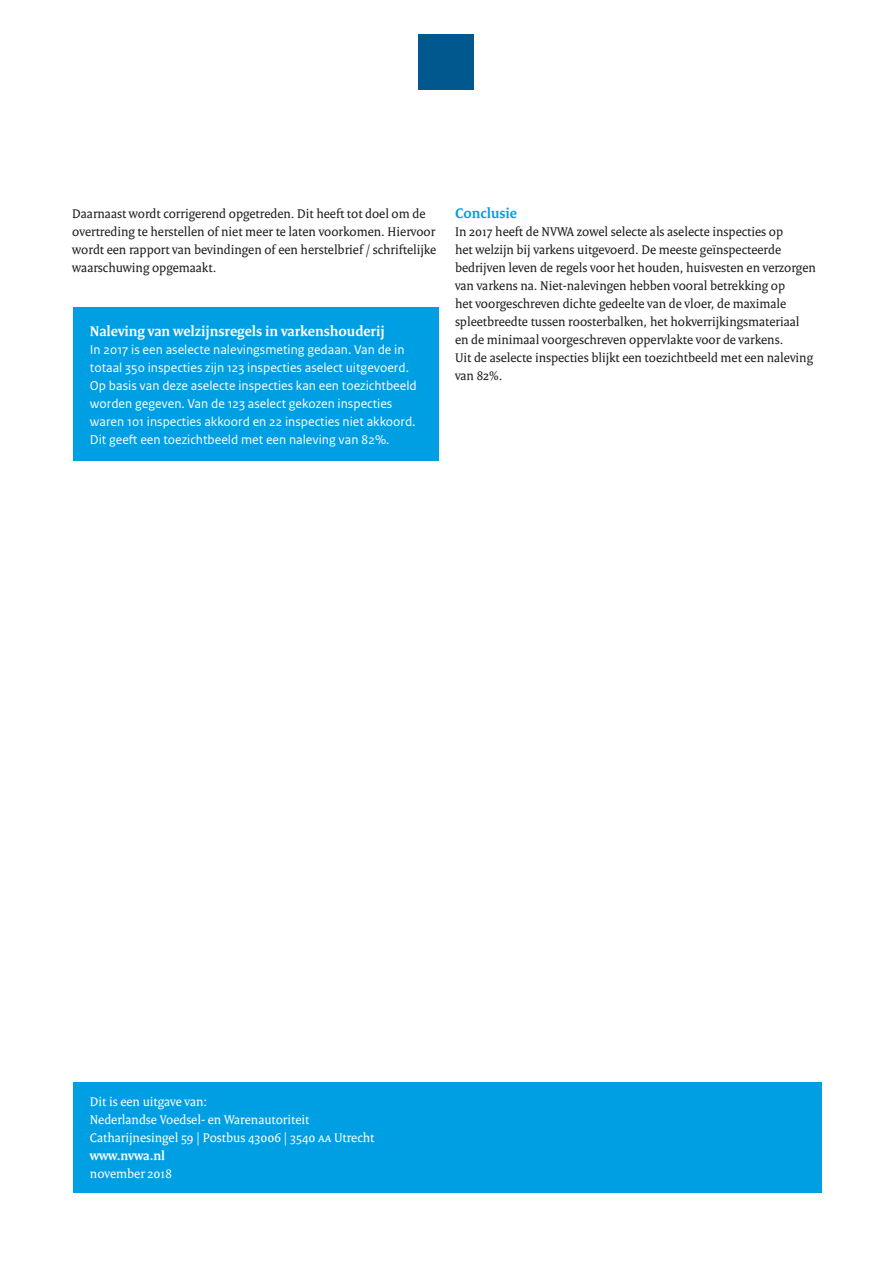
<style>
.page{position:relative;width:893px;height:1263px;background:#fff}
.page>*{position:absolute;margin:0;border:0;box-sizing:border-box;transform-origin:0 0}
._05_RO_Alineakop___w{font:700 15px "Rijksoverheid Serif";color:#fff}
._05_RO_Alineakop{font:700 15px "Rijksoverheid Serif";color:#009fe3}
._10_RO_Broodtekst{font:13.5px/18px "Rijksoverheid Serif";color:#1d1d1b}
._21_RO_Kader_Broodte{font:13.5px/18px "Rijksoverheid Sans Text";color:#fff}
.t1{font:13.5px/18px "Rijksoverheid Serif";color:#fff}
.t2{font:700 13.5px "Rijksoverheid Serif";color:#fff}
</style>
<div class="page">
<div style="left:73px;top:308px;width:366px;height:153px;background:#009fe3"></div>
<div style="left:73px;top:1082px;width:748px;height:111px;background:#009fe3"></div>
<div style="left:419px;top:34px;width:55px;height:55px;background:#00588e"></div>
<p class="_10_RO_Broodtekst" style="left:72px;top:204px;width:366px">Daarnaast wordt corrigerend opgetreden. Dit heeft tot doel om de overtreding te herstellen of niet meer te laten voorkomen. Hiervoor wordt een rapport van bevindingen of een herstelbrief / schriftelijke waarschuwing opgemaakt.</p>
<p class="_05_RO_Alineakop___w" style="left:90px;top:322px;width:296px">Naleving van welzijnsregels in varkenshouderij</p>
<p class="_21_RO_Kader_Broodte" style="left:90px;top:341px;width:328px">In 2017 is een aselecte nalevingsmeting gedaan. Van de in totaal 350 inspecties zijn 123 inspecties aselect uitgevoerd.<br>Op basis van deze aselecte inspecties kan een toezichtbeeld worden gegeven. Van de 123 aselect gekozen inspecties waren 101 inspecties akkoord en 22 inspecties niet akkoord.<br>Dit geeft een toezichtbeeld met een naleving van 82%.</p>
<p class="_05_RO_Alineakop" style="left:455px;top:204px;width:64px">Conclusie</p>
<p class="_10_RO_Broodtekst" style="left:455px;top:222px;width:362px">In 2017 heeft de NVWA zowel selecte als aselecte inspecties op<br>het welzijn bij varkens uitgevoerd. De meeste geïnspecteerde bedrijven leven de regels voor het houden, huisvesten en verzorgen van varkens na. Niet-nalevingen hebben vooral betrekking op<br>het voorgeschreven dichte gedeelte van de vloer, de maximale spleetbreedte tussen roosterbalken, het hokverrijkingsmateriaal en de minimaal voorgeschreven oppervlakte voor de varkens.<br>Uit de aselecte inspecties blijkt een toezichtbeeld met een naleving van 82%.</p>
<p class="t1" style="left:90px;top:1093px;width:286px">Dit is een uitgave van:<br>Nederlandse Voedsel- en Warenautoriteit<br>Catharijnesingel 59 | Postbus 43006 | 3540 aa Utrecht</p>
<p class="t2" style="left:90px;top:1148px;width:77px">www.nvwa.nl</p>
<p class="t1" style="left:90px;top:1165px;width:83px">november 2018</p>
</div>
